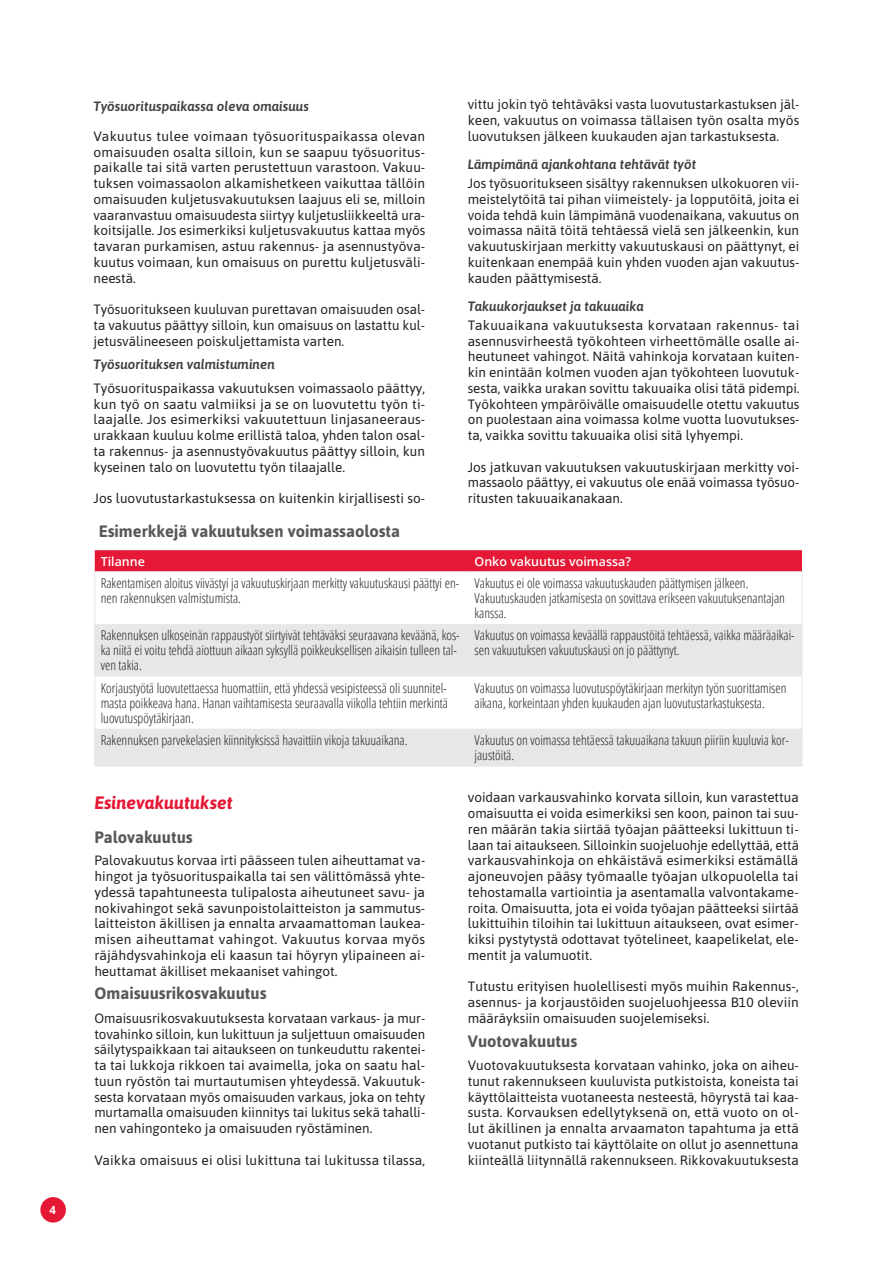
<style>
.page{position:relative;width:893px;height:1263px;background:#fff}
.page>*{position:absolute;margin:0;border:0;box-sizing:border-box;transform-origin:0 0}
._1_Otsikko_Vakuutusl{font:italic 700 18px "Asap";color:#e51836}
._1_Alaotsikko{font:700 16.5px "Asap";color:#57585a}
._3_Leipäteksti_Ei_Si{font:13.5px/15.8px "Asap";color:#231f20;text-align:justify}
._5_Taulukko_Leipätek{font:300 condensed 13.5px/15px "Open Sans";color:#231f20}
._1_Ala-alaotsikko{font:italic 600 13.5px "Asap";color:#3e3e3f}
._5_Taulukko_Header{font:600 12.45px "Open Sans";color:#fff}
.t1{font:700 11.25px "Open Sans";color:#fff}
</style>
<div class="page">
<div style="left:40px;top:1197px;width:26px;height:25px;background:#e51836;border-radius:50%"></div>
<div style="left:95px;top:550px;width:707px;height:21px;background:#e51836"></div>
<svg style="left:95px;top:624px;width:707px;height:142px;fill:#e6e7e9"></svg>
<hr style="left:94px;top:571px;width:375px;height:1px;background:#e6e7e9">
<hr style="left:94px;top:572px;width:1px;height:52px;background:#e6e7e9">
<hr style="left:469px;top:571px;width:333px;height:1px;background:#e6e7e9">
<hr style="left:802px;top:572px;width:1px;height:52px;background:#e6e7e9">
<hr style="left:94px;top:624px;width:1px;height:52px;background:#e6e7e9">
<hr style="left:802px;top:624px;width:1px;height:52px;background:#e6e7e9">
<hr style="left:94px;top:676px;width:1px;height:53px;background:#e6e7e9">
<hr style="left:802px;top:676px;width:1px;height:53px;background:#e6e7e9">
<hr style="left:94px;top:729px;width:1px;height:37px;background:#e6e7e9">
<hr style="left:802px;top:729px;width:1px;height:37px;background:#e6e7e9">
<hr style="left:94px;top:766px;width:375px;height:1px;background:#e6e7e9">
<hr style="left:469px;top:766px;width:333px;height:1px;background:#e6e7e9">
<p class="t1" style="left:49px;top:1202px;width:8px">4</p>
<p class="_1_Ala-alaotsikko" style="left:94px;top:97px;width:217px">Työsuorituspaikassa oleva omaisuus</p>
<p class="_3_Leipäteksti_Ei_Si" style="left:94px;top:127px;width:333px">Vakuutus tulee voimaan työsuorituspaikassa olevan omaisuuden osalta silloin, kun se saapuu työsuoritus&shy;paikalle tai sitä varten perustettuun varastoon. Vakuu&shy;tuksen voimassaolon alkamishetkeen vaikuttaa tällöin omaisuuden kuljetusvakuutuksen laajuus eli se, milloin vaaranvastuu omaisuudesta siirtyy kuljetusliikkeeltä ura&shy;koitsijalle. Jos esimerkiksi kuljetusvakuutus kattaa myös tavaran purkamisen, astuu rakennus- ja asennustyöva&shy;kuutus voimaan, kun omaisuus on purettu kuljetusväli&shy;neestä.</p>
<p class="_3_Leipäteksti_Ei_Si" style="left:94px;top:301px;width:333px">Työsuoritukseen kuuluvan purettavan omaisuuden osal&shy;ta vakuutus päättyy silloin, kun omaisuus on lastattu kul&shy;jetusvälineeseen poiskuljettamista varten.</p>
<p class="_1_Ala-alaotsikko" style="left:94px;top:355px;width:183px">Työsuorituksen valmistuminen</p>
<p class="_3_Leipäteksti_Ei_Si" style="left:94px;top:379px;width:333px">Työsuorituspaikassa vakuutuksen voimassaolo päättyy, kun työ on saatu valmiiksi ja se on luovutettu työn ti&shy;laajalle. Jos esimerkiksi vakuutettuun linjasaneeraus&shy;urakkaan kuuluu kolme erillistä taloa, yhden talon osal&shy;ta rakennus- ja asennustyövakuutus päättyy silloin, kun kyseinen talo on luovutettu työn tilaajalle.</p>
<p class="_3_Leipäteksti_Ei_Si" style="left:94px;top:490px;width:333px">Jos luovutustarkastuksessa on kuitenkin kirjallisesti so-</p>
<p class="_3_Leipäteksti_Ei_Si" style="left:468px;top:96px;width:333px">vittu jokin työ tehtäväksi vasta luovutustarkastuksen jäl&shy;keen, vakuutus on voimassa tällaisen työn osalta myös luovutuksen jälkeen kuukauden ajan tarkastuksesta.</p>
<p class="_1_Ala-alaotsikko" style="left:468px;top:155px;width:230px">Lämpimänä ajankohtana tehtävät työt</p>
<p class="_3_Leipäteksti_Ei_Si" style="left:468px;top:175px;width:333px">Jos työsuoritukseen sisältyy rakennuksen ulkokuoren vii&shy;meistelytöitä tai pihan viimeistely- ja lopputöitä, joita ei voida tehdä kuin lämpimänä vuodenaikana, vakuutus on voimassa näitä töitä tehtäessä vielä sen jälkeenkin, kun vakuutuskirjaan merkitty vakuutuskausi on päättynyt, ei kuitenkaan enempää kuin yhden vuoden ajan vakuutus&shy;kauden päättymisestä.</p>
<p class="_1_Ala-alaotsikko" style="left:468px;top:297px;width:178px">Takuukorjaukset ja takuuaika</p>
<p class="_3_Leipäteksti_Ei_Si" style="left:468px;top:316px;width:333px">Takuuaikana vakuutuksesta korvataan rakennus- tai asennusvirheestä työkohteen virheettömälle osalle ai&shy;heutuneet vahingot. Näitä vahinkoja korvataan kuiten&shy;kin enintään kolmen vuoden ajan työkohteen luovutuk&shy;sesta, vaikka urakan sovittu takuuaika olisi tätä pidempi.<br>Työkohteen ympäröivälle omaisuudelle otettu vakuutus on puolestaan aina voimassa kolme vuotta luovutukses&shy;ta, vaikka sovittu takuuaika olisi sitä lyhyempi.</p>
<p class="_3_Leipäteksti_Ei_Si" style="left:468px;top:458px;width:333px">Jos jatkuvan vakuutuksen vakuutuskirjaan merkitty voi&shy;massaolo päättyy, ei vakuutus ole enää voimassa työsuo&shy;ritusten takuuaikanakaan.</p>
<p class="_1_Alaotsikko" style="left:99px;top:522px;width:303px">Esimerkkejä vakuutuksen voimassaolosta</p>
<p class="_5_Taulukko_Header" style="left:101px;top:553px;width:46px">Tilanne</p>
<p class="_5_Taulukko_Header" style="left:475px;top:553px;width:158px">Onko vakuutus voimassa?</p>
<p class="_5_Taulukko_Leipätek" style="left:101px;top:575px;width:360px">Rakentamisen aloitus viivästyi ja vakuutuskirjaan merkitty vakuutuskausi päättyi en&shy;nen rakennuksen valmistumista.</p>
<p class="_5_Taulukko_Leipätek" style="left:475px;top:575px;width:275px">Vakuutus ei ole voimassa vakuutuskauden päättymisen jälkeen.</p>
<p class="_5_Taulukko_Leipätek" style="left:475px;top:590px;width:312px">Vakuutuskauden jatkamisesta on sovittava erikseen vakuutuksenantajan kanssa.</p>
<p class="_5_Taulukko_Leipätek" style="left:101px;top:627px;width:360px">Rakennuksen ulkoseinän rappaustyöt siirtyivät tehtäväksi seuraavana keväänä, kos&shy;ka niitä ei voitu tehdä aiottuun aikaan syksyllä poikkeuksellisen aikaisin tulleen tal&shy;ven takia.</p>
<p class="_5_Taulukko_Leipätek" style="left:475px;top:627px;width:322px">Vakuutus on voimassa keväällä rappaustöitä tehtäessä, vaikka määräaikai&shy;sen vakuutuksen vakuutuskausi on jo päättynyt.</p>
<p class="_5_Taulukko_Leipätek" style="left:101px;top:680px;width:349px;text-align:justify">Korjaustyötä luovutettaessa huomattiin, että yhdessä vesipisteessä oli suunnitel&shy;masta poikkeava hana. Hanan vaihtamisesta seuraavalla viikolla tehtiin merkintä luovutuspöytäkirjaan.</p>
<p class="_5_Taulukko_Leipätek" style="left:475px;top:680px;width:313px">Vakuutus on voimassa luovutuspöytäkirjaan merkityn työn suorittamisen aikana, korkeintaan yhden kuukauden ajan luovutustarkastuksesta.</p>
<p class="_5_Taulukko_Leipätek" style="left:101px;top:732px;width:308px">Rakennuksen parvekelasien kiinnityksissä havaittiin vikoja takuuaikana.</p>
<p class="_5_Taulukko_Leipätek" style="left:475px;top:732px;width:316px">Vakuutus on voimassa tehtäessä takuuaikana takuun piiriin kuuluvia kor&shy;jaustöitä.</p>
<p class="_1_Otsikko_Vakuutusl" style="left:94px;top:790px;width:140px">Esinevakuutukset</p>
<p class="_1_Alaotsikko" style="left:94px;top:828px;width:100px">Palovakuutus</p>
<p class="_3_Leipäteksti_Ei_Si" style="left:94px;top:852px;width:332px">Palovakuutus korvaa irti päässeen tulen aiheuttamat va&shy;hingot ja työsuorituspaikalla tai sen välittömässä yhte&shy;ydessä tapahtuneesta tulipalosta aiheutuneet savu- ja nokivahingot sekä savunpoistolaitteiston ja sammutus&shy;laitteiston äkillisen ja ennalta arvaamattoman laukea&shy;misen aiheuttamat vahingot. Vakuutus korvaa myös räjähdysvahinkoja eli kaasun tai höyryn ylipaineen ai&shy;heuttamat äkilliset mekaaniset vahingot.</p>
<p class="_1_Alaotsikko" style="left:94px;top:984px;width:174px">Omaisuusrikosvakuutus</p>
<p class="_3_Leipäteksti_Ei_Si" style="left:94px;top:1009px;width:332px">Omaisuusrikosvakuutuksesta korvataan varkaus- ja mur&shy;tovahinko silloin, kun lukittuun ja suljettuun omaisuuden säilytyspaikkaan tai aitaukseen on tunkeuduttu rakentei&shy;ta tai lukkoja rikkoen tai avaimella, joka on saatu hal&shy;tuun ryöstön tai murtautumisen yhteydessä. Vakuutuk&shy;sesta korvataan myös omaisuuden varkaus, joka on tehty murtamalla omaisuuden kiinnitys tai lukitus sekä tahalli&shy;nen vahingonteko ja omaisuuden ryöstäminen.</p>
<p class="_3_Leipäteksti_Ei_Si" style="left:94px;top:1151px;width:332px">Vaikka omaisuus ei olisi lukittuna tai lukitussa tilassa,</p>
<p class="_3_Leipäteksti_Ei_Si" style="left:468px;top:789px;width:333px">voidaan varkausvahinko korvata silloin, kun varastettua omaisuutta ei voida esimerkiksi sen koon, painon tai suu&shy;ren määrän takia siirtää työajan päätteeksi lukittuun ti&shy;laan tai aitaukseen. Silloinkin suojeluohje edellyttää, että varkausvahinkoja on ehkäistävä esimerkiksi estämällä ajoneuvojen pääsy työmaalle työajan ulkopuolella tai tehostamalla vartiointia ja asentamalla valvontakame&shy;roita. Omaisuutta, jota ei voida työajan päätteeksi siirtää lukittuihin tiloihin tai lukittuun aitaukseen, ovat esimer&shy;kiksi pystytystä odottavat työtelineet, kaapelikelat, ele&shy;mentit ja valumuotit.</p>
<p class="_3_Leipäteksti_Ei_Si" style="left:468px;top:978px;width:332px">Tutustu erityisen huolellisesti myös muihin Rakennus-, asennus- ja korjaustöiden suojeluohjeessa B10 oleviin määräyksiin omaisuuden suojelemiseksi.</p>
<p class="_1_Alaotsikko" style="left:468px;top:1031px;width:111px">Vuotovakuutus</p>
<p class="_3_Leipäteksti_Ei_Si" style="left:468px;top:1057px;width:333px">Vuotovakuutuksesta korvataan vahinko, joka on aiheu&shy;tunut rakennukseen kuuluvista putkistoista, koneista tai käyttölaitteista vuotaneesta nesteestä, höyrystä tai kaa&shy;susta. Korvauksen edellytyksenä on, että vuoto on ol&shy;lut äkillinen ja ennalta arvaamaton tapahtuma ja että vuotanut putkisto tai käyttölaite on ollut jo asennettuna kiinteällä liitynnällä rakennukseen. Rikkovakuutuksesta</p>
</div>
